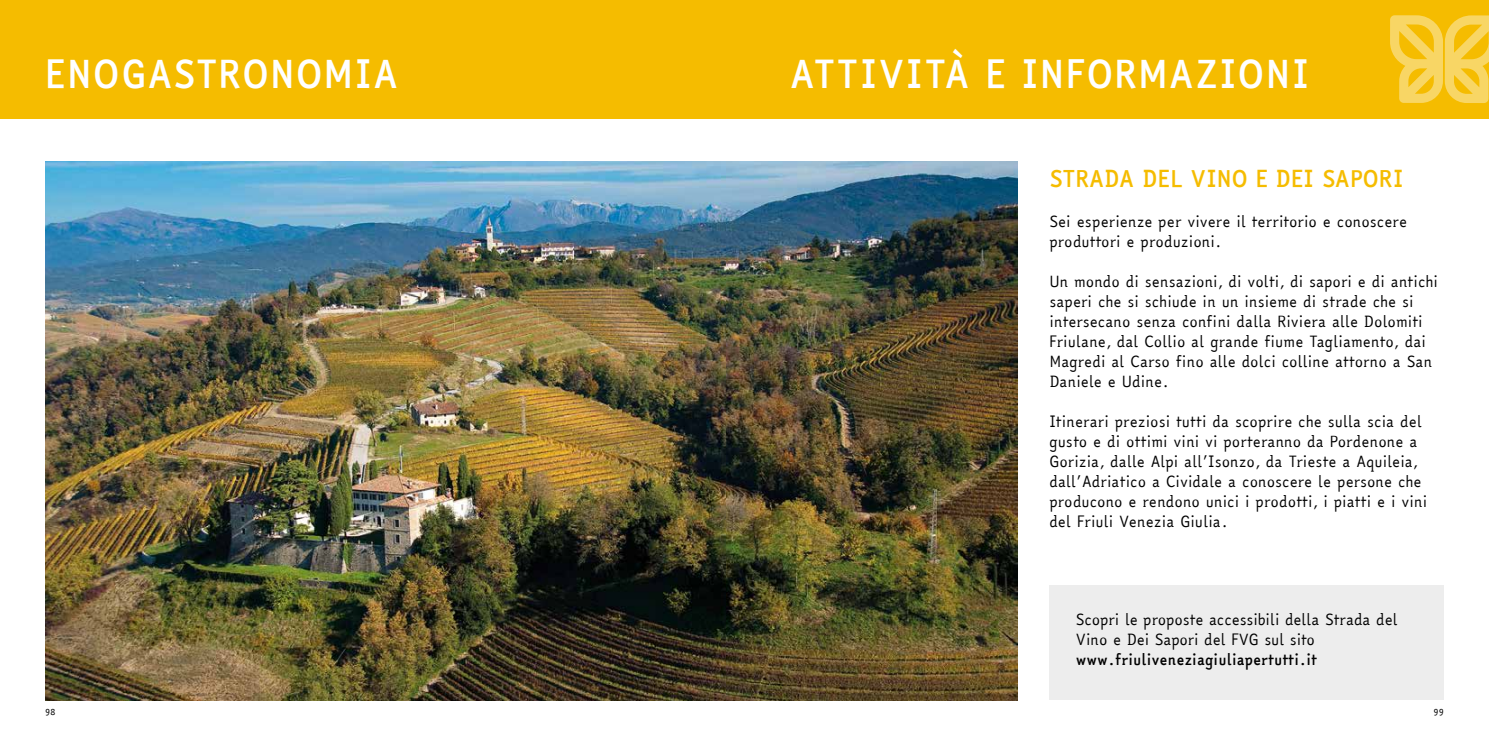
<style>
.page{position:relative;width:1489px;height:745px;background:#fff}
.page>*{position:absolute;margin:0;border:0;box-sizing:border-box;transform-origin:0 0}
.t1{font:700 37.5px "Easy Reading";letter-spacing:.015em;color:#fff}
.t2{font:700 22.5px "Easy Reading";letter-spacing:-.015em;color:#f5bc00}
.t3{font:15px/20px "Easy Reading";color:#000}
.t4{font:700 15px "Easy Reading";letter-spacing:-.01em;color:#000}
.t5{font:8.75px "Easy Reading";color:#000}
</style>
<div class="page">
<img style="left:45px;top:161px;width:681px;height:538px">
<div style="left:0;top:0;width:762px;height:119px;background:#f5bc00"></div>
<div style="left:705px;top:0;width:783px;height:119px;background:#f5bc00"></div>
<div style="left:1049px;top:585px;width:394px;height:114px;background:#ededed"></div>
<svg style="left:1390px;top:15px;width:98px;height:88px"></svg>
<img style="left:726px;top:161px;width:291px;height:538px">
<h1 class="t1" style="left:45px;top:47px;width:355px">ENOGASTRONOMIA</h1>
<h1 class="t1" style="left:789px;top:47px;width:521px">ATTIVITÀ E INFORMAZIONI</h1>
<h2 class="t2" style="left:1049px;top:163px;width:356px">STRADA DEL VINO E DEI SAPORI</h2>
<p class="t3" style="left:1049px;top:212px;width:359px">Sei esperienze per vivere il territorio e conoscere produttori e produzioni.</p>
<p class="t3" style="left:1049px;top:272px;width:390px">Un mondo di sensazioni, di volti, di sapori e di antichi saperi che si schiude in un insieme di strade che si intersecano senza confini dalla Riviera alle Dolomiti Friulane, dal Collio al grande fiume Tagliamento, dai Magredi al Carso fino alle dolci colline attorno a San Daniele e Udine.</p>
<p class="t3" style="left:1049px;top:412px;width:379px">Itinerari preziosi tutti da scoprire che sulla scia del gusto e di ottimi vini vi porteranno da Pordenone a Gorizia, dalle Alpi all’Isonzo, da Trieste a Aquileia, dall’Adriatico a Cividale a conoscere le persone che producono e rendono unici i prodotti, i piatti e i vini del Friuli Venezia Giulia.</p>
<p class="t3" style="left:1075px;top:609px;width:323px">Scopri le proposte accessibili della Strada del<br>Vino e Dei Sapori del FVG sul sito</p>
<p class="t4" style="left:1075px;top:648px;width:243px">www.friuliveneziagiuliapertutti.it</p>
<p class="t5" style="left:45px;top:705px;width:12px">98</p>
<p class="t5" style="left:1433px;top:705px;width:12px">99</p>
</div>
